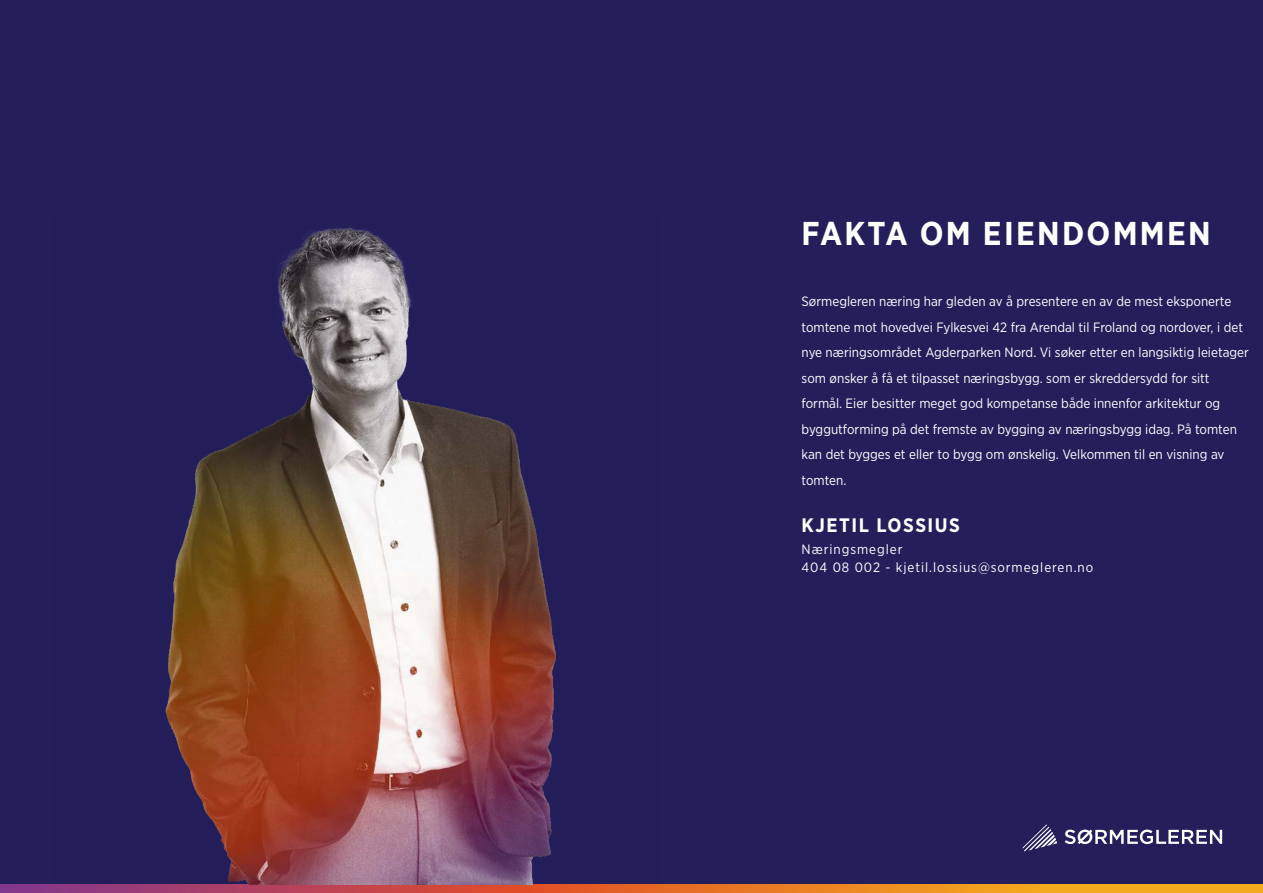
<style>
.page{position:relative;width:1263px;height:893px;background:#241f5b}
.page>*{position:absolute;margin:0;border:0;box-sizing:border-box;transform-origin:0 0}
.t1{font:700 33px "Gotham Narrow";letter-spacing:.07em;color:#fff}
.t2{font:700 19.5px "Gotham Narrow";letter-spacing:.08em;color:#fff}
.t3{font:13.5px/25.5px "Gotham Narrow";color:#fff}
.t4{font:13.5px/18px "Gotham Narrow";letter-spacing:.07em;color:#fff}
</style>
<div class="page">
<svg style="left:1065px;top:830px;width:157px;height:14px"></svg>
<svg style="left:1022px;top:824px;width:35px;height:27px"></svg>
<svg style="left:0;top:884px;width:1263px;height:9px;background:#d26c3b"></svg>
<img style="left:165px;top:228px;width:392px;height:656px">
<h1 class="t1" style="left:801px;top:213px;width:411px">FAKTA OM EIENDOMMEN</h1>
<p class="t3" style="left:801px;top:289px;width:449px">Sørmegleren næring har gleden av å presentere en av de mest eksponerte tomtene mot hovedvei Fylkesvei 42 fra Arendal til Froland og nordover, i det nye næringsområdet Agderparken Nord. Vi søker etter en langsiktig leietager som ønsker å få et tilpasset næringsbygg. som er skreddersydd for sitt formål. Eier besitter meget god kompetanse både innenfor arkitektur og byggutforming på det fremste av bygging av næringsbygg idag. På tomten kan det bygges et eller to bygg om ønskelig. Velkommen til en visning av tomten.</p>
<h2 class="t2" style="left:801px;top:513px;width:160px">KJETIL LOSSIUS</h2>
<p class="t4" style="left:801px;top:540px;width:293px">Næringsmegler<br>404 08 002 ‑ kjetil.lossius@sormegleren.no</p>
</div>
